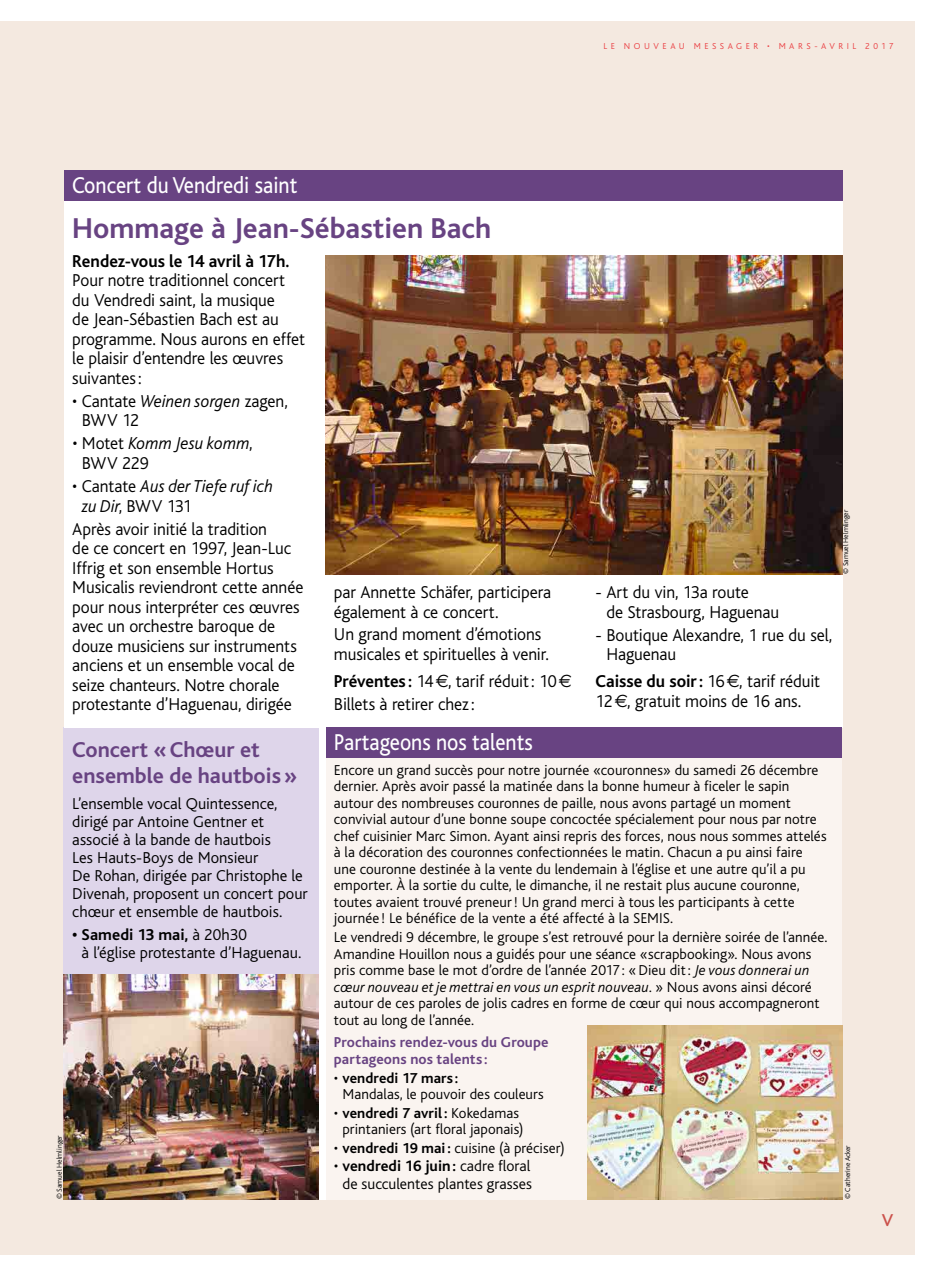
<style>
.page{position:relative;width:936px;height:1276px;background:#fff}
.page>*{position:absolute;margin:0;border:0;box-sizing:border-box;transform-origin:0 0}
.t1{font:700 30px "Bliss";color:#684382}
.t2{font:24px "Bliss";color:#fff;scale:.9 1}
.t3{font:700 22.5px/25.5px "Bliss";color:#684382}
.t4{font:300 18px/19.5px "Bliss";letter-spacing:-.005em;color:#000}
.t5{font:italic 300 18px/19.5px "Bliss";color:#000}
.t6{font:700 18px "Bliss";letter-spacing:-.005em;color:#000}
.t7{font:500 18px "Bliss";color:#cb514b}
.t8{font:300 16.5px/18px "Bliss";color:#000}
.t9{font:300 15.75px/18px "Bliss";letter-spacing:.005em;color:#000;text-align:center}
.t10{font:300 15px/16.5px "Bliss";letter-spacing:.005em;color:#000}
.t11{font:700 15px/16.5px "Bliss";letter-spacing:.01em;color:#684382}
.t12{font:300 9px "Bliss";letter-spacing:.39em;color:#ea3f43}
.t13{font:300 7.5px "Bliss";color:#000}
.s1{font-style:italic}
.s2{font-style:normal}
.s3{font-weight:700}
.s4{font-family:"Euro Sans";font-weight:400}
</style>
<div class="page">
<div style="left:0;top:21px;width:914px;height:1233px;background:#f4e9e0"></div>
<div style="left:64px;top:727px;width:255px;height:472px;background:#ded5ea"></div>
<div style="left:64px;top:170px;width:778px;height:557px;background:#fff"></div>
<div style="left:64px;top:170px;width:778px;height:30px;background:#684382"></div>
<img style="left:325px;top:255px;width:517px;height:319px">
<div style="left:325px;top:727px;width:517px;height:472px;background:#faf4f0"></div>
<div style="left:325px;top:727px;width:517px;height:30px;background:#684382"></div>
<img style="left:587px;top:1025px;width:255px;height:174px">
<img style="left:64px;top:974px;width:255px;height:225px">
<div style="left:319px;top:727px;width:6px;height:472px;background:#fff"></div>
<p class="t12" style="left:603px;top:42px;width:291px">LE NOUVEAU MESSAGER • MARS-AVRIL 2017</p>
<h2 class="t2" style="left:72px;top:172px;width:251px">Concert du Vendredi saint</h2>
<h1 class="t1" style="left:72px;top:212px;width:420px">Hommage à Jean-Sébastien Bach</h1>
<p class="t6" style="left:72px;top:251px;width:219px">Rendez-vous le 14 avril à 17h.</p>
<p class="t4" style="left:72px;top:271px;width:234px">Pour notre traditionnel concert du Vendredi saint, la musique<br>de Jean-Sébastien Bach est au programme. Nous aurons en effet le plaisir d’entendre les œuvres suivantes:</p>
<p class="t4" style="left:82px;top:391px;width:207px;text-indent:-10px">• Cantate <span class="s1">Weinen sorgen</span> zagen,<br>BWV 12</p>
<p class="t4" style="left:82px;top:434px;width:172px;text-indent:-10px">• Motet <span class="s1">Komm Jesu komm</span>,<br>BWV 229</p>
<p class="t5" style="left:82px;top:477px;width:193px;text-indent:-10px"><span class="s2">• Cantate</span> Aus der Tiefe ruf ich zu Dir<span class="s2">, BWV 131</span></p>
<p class="t4" style="left:72px;top:519px;width:232px">Après avoir initié la tradition<br>de ce concert en 1997, Jean-Luc<br>Iffrig et son ensemble Hortus<br>Musicalis reviendront cette année pour nous interpréter ces œuvres avec un orchestre baroque de douze musiciens sur instruments anciens et un ensemble vocal de seize chanteurs. Notre chorale protestante d’Haguenau, dirigée</p>
<p class="t4" style="left:334px;top:583px;width:219px">par Annette Schäfer, participera également à ce concert.</p>
<p class="t4" style="left:334px;top:625px;width:216px">Un grand moment d’émotions musicales et spirituelles à venir.</p>
<p class="t4" style="left:334px;top:670px;width:239px;line-height:22.6px"><span class="s3">Préventes :</span> 14<span class="s4">E</span>, tarif réduit: 10<span class="s4">E<br></span>Billets à retirer chez:</p>
<p class="t4" style="left:606px;top:583px;width:174px;text-indent:-11px">- Art du vin, 13a route<br>de Strasbourg, Haguenau</p>
<p class="t4" style="left:606px;top:625px;width:227px;text-indent:-11px">- Boutique Alexandre, 1 rue du sel,<br>Haguenau</p>
<p class="t4" style="left:595px;top:671px;width:226px"><span class="s3">Caisse du soir:</span> 16<span class="s4">E</span>, tarif réduit<br>12<span class="s4">E</span>, gratuit moins de 16 ans.</p>
<p class="t13" style="left:841px;top:574px;width:66px;rotate:-90deg">© Samuel Helmlinger</p>
<h2 class="t2" style="left:334px;top:729px;width:222px">Partageons nos talents</h2>
<p class="t10" style="left:334px;top:762px;width:494px">Encore un grand succès pour notre journée «couronnes» du samedi 26 décembre dernier. Après avoir passé la matinée dans la bonne humeur à ficeler le sapin autour des nombreuses couronnes de paille, nous avons partagé un moment convivial autour d’une bonne soupe concoctée spécialement pour nous par notre chef cuisinier Marc Simon. Ayant ainsi repris des forces, nous nous sommes attelés à la décoration des couronnes confectionnées le matin. Chacun a pu ainsi faire une couronne destinée à la vente du lendemain à l’église et une autre qu’il a pu emporter. À la sortie du culte, le dimanche, il ne restait plus aucune couronne, toutes avaient trouvé preneur! Un grand merci à tous les participants à cette journée ! Le bénéfice de la vente a été affecté à la SEMIS.</p>
<p class="t10" style="left:334px;top:929px;width:495px">Le vendredi 9 décembre, le groupe s’est retrouvé pour la dernière soirée de l’année.<br>Amandine Houillon nous a guidés pour une séance «scrapbooking». Nous avons pris comme base le mot d’ordre de l’année 2017: «Dieu dit: <span class="s1">Je vous donnerai un cœur nouveau et je mettrai en vous un esprit nouveau.</span>» Nous avons ainsi décoré autour de ces paroles de jolis cadres en forme de cœur qui nous accompagneront tout au long de l’année.</p>
<p class="t11" style="left:334px;top:1034px;width:216px">Prochains rendez-vous du Groupe partageons nos talents :</p>
<p class="t10" style="left:342px;top:1069px;width:203px;text-indent:-9px">• <span class="s3">vendredi 17 mars :<br></span>Mandalas, le pouvoir des couleurs</p>
<p class="t10" style="left:334px;top:1105px;width:191px;text-align:center">• <span class="s3">vendredi 7 avril:</span> Kokedamas printaniers (art floral japonais)</p>
<p class="t10" style="left:334px;top:1140px;width:232px">• <span class="s3">vendredi 19 mai:</span> cuisine (à préciser)</p>
<p class="t9" style="left:334px;top:1157px;width:199px">• <span class="s3">vendredi 16 juin:</span> cadre floral de succulentes plantes grasses</p>
<h3 class="t3" style="left:72px;top:737px;width:227px">Concert «Chœur et ensemble de hautbois»</h3>
<p class="t8" style="left:72px;top:795px;width:237px">L’ensemble vocal Quintessence, dirigé par Antoine Gentner et associé à la bande de hautbois<br>Les Hauts-Boys de Monsieur<br>De Rohan, dirigée par Christophe le<br>Divenah, proposent un concert pour chœur et ensemble de hautbois.</p>
<p class="t8" style="left:82px;top:925px;width:221px;text-indent:-9px"><span class="s3">• Samedi 13 mai,</span> à 20h30<br>à l’église protestante d’Haguenau.</p>
<p class="t13" style="left:55px;top:1199px;width:66px;rotate:-90deg">© Samuel Helmlinger</p>
<p class="t13" style="left:843px;top:1199px;width:56px;rotate:-90deg">© Catherine Acker</p>
<p class="t7" style="left:881px;top:1210px;width:13px">V</p>
</div>
